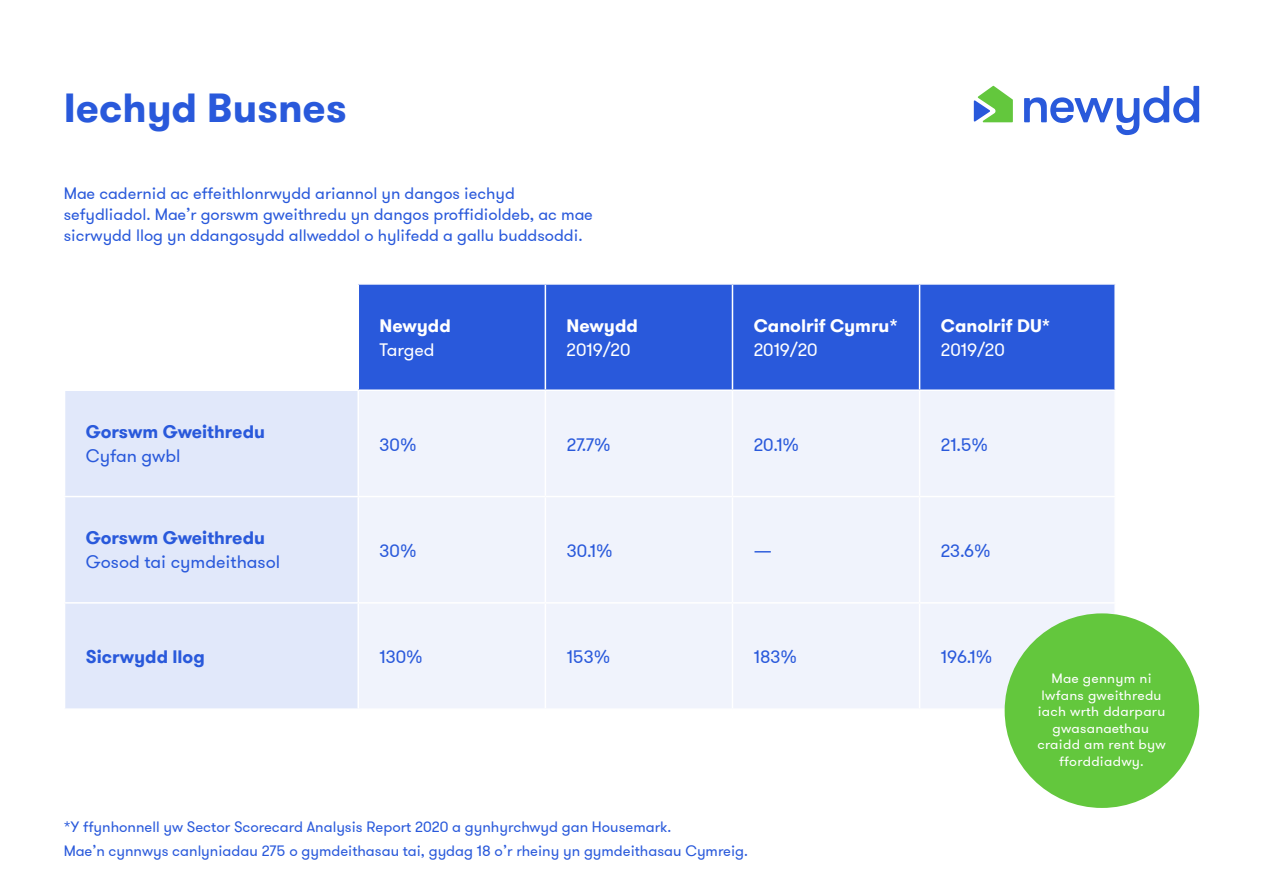
<style>
.page{position:relative;width:1263px;height:893px;background:#fff}
.page>*{position:absolute;margin:0;border:0;box-sizing:border-box;transform-origin:0 0}
.t1{font:700 40.5px "GT Walsheim";color:#2959db}
.t2{font:18px "GT Walsheim";color:#2959db}
.t3{font:700 18px "GT Walsheim";color:#2959db}
.t4{font:700 18px "GT Walsheim";color:#fff}
.t5{font:18px "GT Walsheim";color:#fff}
.t6{font:16.5px/21px "GT Walsheim";color:#2959db}
.t7{font:15px/24px "GT Walsheim";color:#2959db}
.t8{font:13.5px/16.5px "GT Walsheim";letter-spacing:.02em;color:#fff;text-align:center;scale:1.04 1}
</style>
<div class="page">
<div style="left:359px;top:285px;width:755px;height:104px;background:#2959db"></div>
<div style="left:65px;top:391px;width:292px;height:317px;background:#e1e8fa"></div>
<div style="left:359px;top:391px;width:755px;height:317px;background:#f0f3fc"></div>
<hr style="left:545px;top:285px;width:1px;height:104px;background:#fff">
<hr style="left:732px;top:285px;width:1px;height:104px;background:#fff">
<hr style="left:919px;top:285px;width:1px;height:104px;background:#fff">
<hr style="left:545px;top:391px;width:1px;height:105px;background:#fff">
<hr style="left:732px;top:391px;width:1px;height:105px;background:#fff">
<hr style="left:919px;top:391px;width:1px;height:105px;background:#fff">
<hr style="left:64px;top:496px;width:294px;height:1px;background:#fff">
<hr style="left:358px;top:496px;width:187px;height:1px;background:#fff">
<hr style="left:545px;top:496px;width:187px;height:1px;background:#fff">
<hr style="left:545px;top:497px;width:1px;height:105px;background:#fff">
<hr style="left:732px;top:496px;width:187px;height:1px;background:#fff">
<hr style="left:732px;top:497px;width:1px;height:105px;background:#fff">
<hr style="left:919px;top:496px;width:197px;height:1px;background:#fff">
<hr style="left:919px;top:497px;width:1px;height:105px;background:#fff">
<hr style="left:64px;top:602px;width:294px;height:2px;background:#fff">
<hr style="left:358px;top:602px;width:187px;height:2px;background:#fff">
<hr style="left:545px;top:602px;width:187px;height:2px;background:#fff">
<hr style="left:545px;top:604px;width:1px;height:104px;background:#fff">
<hr style="left:732px;top:602px;width:187px;height:2px;background:#fff">
<hr style="left:732px;top:604px;width:1px;height:104px;background:#fff">
<hr style="left:919px;top:602px;width:197px;height:2px;background:#fff">
<hr style="left:919px;top:604px;width:1px;height:104px;background:#fff">
<div style="left:1005px;top:613px;width:194px;height:195px;background:#63c73d;border-radius:50%"></div>
<svg style="left:1024px;top:86px;width:175px;height:49px"></svg>
<svg style="left:974px;top:86px;width:39px;height:36px"></svg>
<h1 class="t1" style="left:64px;top:81px;width:284px">Iechyd Busnes</h1>
<p class="t6" style="left:64px;top:182px;width:530px">Mae cadernid ac effeithlonrwydd ariannol yn dangos iechyd sefydliadol. Mae’r gorswm gweithredu yn dangos proffidioldeb, ac mae sicrwydd llog yn ddangosydd allweddol o hylifedd a gallu buddsoddi.</p>
<p class="t4" style="left:379px;top:314px;width:73px">Newydd</p>
<p class="t5" style="left:379px;top:338px;width:57px">Targed</p>
<p class="t4" style="left:567px;top:314px;width:73px">Newydd</p>
<p class="t5" style="left:567px;top:338px;width:65px">2019/20</p>
<p class="t4" style="left:754px;top:314px;width:146px">Canolrif Cymru*</p>
<p class="t5" style="left:754px;top:338px;width:65px">2019/20</p>
<p class="t4" style="left:941px;top:314px;width:111px">Canolrif DU*</p>
<p class="t5" style="left:941px;top:338px;width:65px">2019/20</p>
<p class="t3" style="left:86px;top:420px;width:181px">Gorswm Gweithredu</p>
<p class="t2" style="left:86px;top:444px;width:96px">Cyfan gwbl</p>
<p class="t3" style="left:86px;top:526px;width:181px">Gorswm Gweithredu</p>
<p class="t2" style="left:86px;top:551px;width:196px">Gosod tai cymdeithasol</p>
<p class="t2" style="left:380px;top:433px;width:39px">30%</p>
<p class="t2" style="left:567px;top:433px;width:46px">27.7%</p>
<p class="t2" style="left:754px;top:433px;width:47px">20.1%</p>
<p class="t2" style="left:941px;top:433px;width:49px">21.5%</p>
<p class="t2" style="left:380px;top:539px;width:39px">30%</p>
<p class="t2" style="left:567px;top:539px;width:47px">30.1%</p>
<p class="t2" style="left:754px;top:539px;width:20px">—</p>
<p class="t2" style="left:941px;top:539px;width:51px">23.6%</p>
<p class="t3" style="left:86px;top:645px;width:120px">Sicrwydd llog</p>
<p class="t2" style="left:380px;top:645px;width:45px">130%</p>
<p class="t2" style="left:567px;top:645px;width:45px">153%</p>
<p class="t2" style="left:754px;top:645px;width:45px">183%</p>
<p class="t2" style="left:941px;top:645px;width:53px">196.1%</p>
<p class="t7" style="left:64px;top:814px;width:686px">*Y ffynhonnell yw Sector Scorecard Analysis Report 2020 a gynhyrchwyd gan Housemark.<br>Mae’n cynnwys canlyniadau 275 o gymdeithasau tai, gydag 18 o’r rheiny yn gymdeithasau Cymreig.</p>
<p class="t8" style="left:1037px;top:670px;width:125px">Mae gennym ni lwfans gweithredu iach wrth ddarparu gwasanaethau craidd am rent byw fforddiadwy.</p>
</div>
